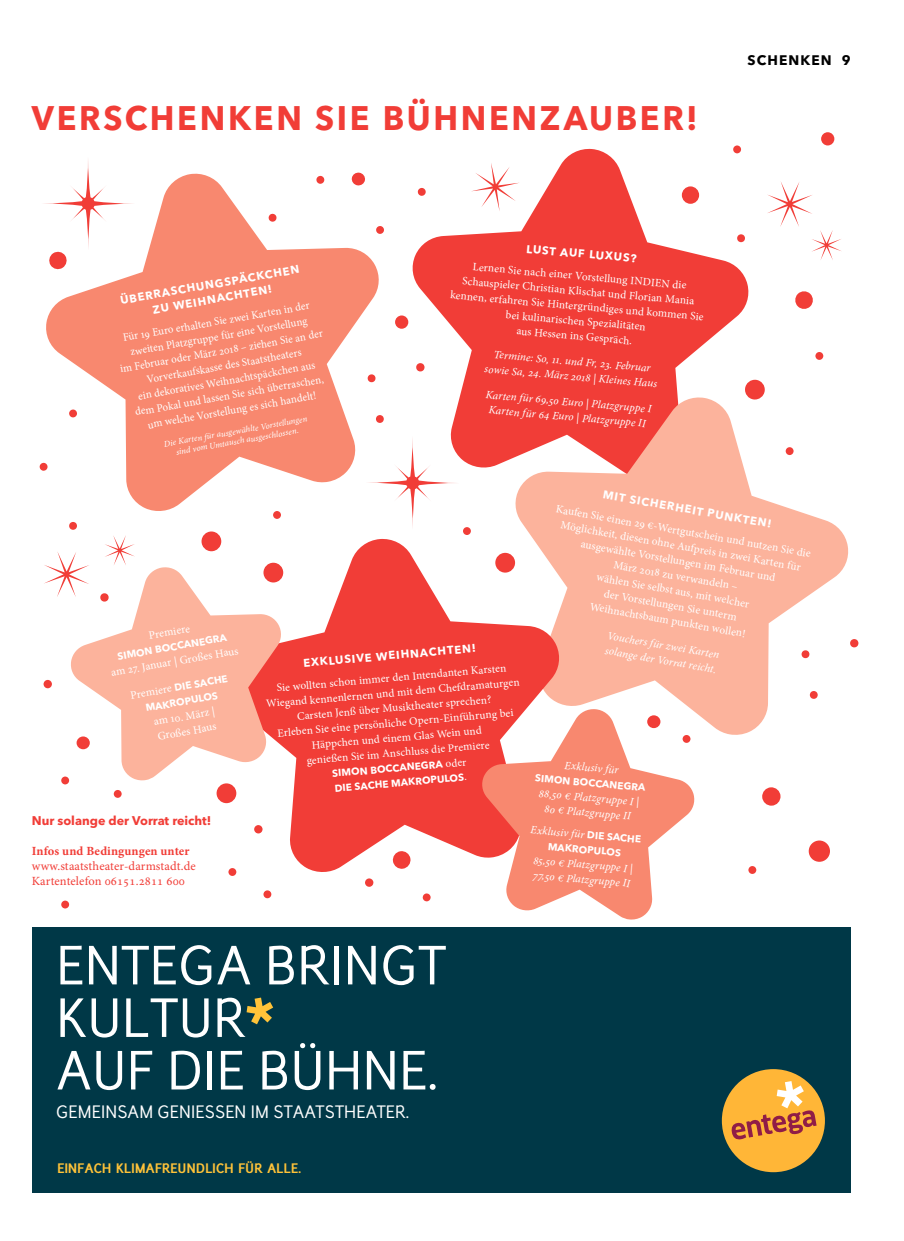
<style>
.page{position:relative;width:904px;height:1241px;background:#fff}
.page>*{position:absolute;margin:0;border:0;box-sizing:border-box;transform-origin:0 0}
.t1{font:50px/52.5px "Junction";letter-spacing:.01em;color:#fff}
.t2{font:700 33.75px "Avenir Next LT Pro";letter-spacing:.08em;color:#f13d37;scale:.96 1}
.t3{font:16.25px "Junction";letter-spacing:.01em;color:#fff}
.t4{font:700 13.75px "Avenir Next LT Pro";letter-spacing:.08em;color:#000}
.t5{font:12.5px/15px "Minion Pro";letter-spacing:.01em;color:#f13d37}
.t6{font:700 12.5px "Junction";letter-spacing:.02em;color:#ffc339}
.t7{font:700 12.5px "Avenir Next LT Pro";color:#f13d37}
.t8{font:700 12.5px "Minion Pro";letter-spacing:.01em;color:#f13d37}
.t9{font:11.25px/15px "Minion Pro";color:#fff;text-align:center}
.t10{font:italic 11.25px/15px "Minion Pro";color:#fff;text-align:center}
.t11{font:11.25px/15px "Minion Pro";color:#fff;text-align:center;scale:.96 1}
.t12{font:700 11.25px/15px "Avenir Next LT Pro";color:#fff;text-align:center}
.t13{font:700 10px/15px "Avenir Next LT Pro";color:#fff}
.t14{font:italic 8.75px/10px "Minion Pro";color:#fff;text-align:center}
.s1{font-family:"Avenir Next LT Pro";font-weight:700;font-size:10px}
.s2{font-family:"Minion Pro";font-weight:400;font-size:11.25px}
.s3{font-family:"Avenir Next LT Pro";font-weight:700;font-style:normal;font-size:10px}
</style>
<div class="page">
<svg style="left:412px;top:148px;width:337px;height:320px;fill:#f13d37"></svg>
<svg style="left:513px;top:396px;width:336px;height:339px;fill:#fcb39c"></svg>
<div style="left:32px;top:926px;width:818px;height:266px;background:#003847"></div>
<div style="left:721px;top:1068px;width:104px;height:103px;background:#ffb637;border-radius:50%"></div>
<svg style="left:731px;top:1080px;width:85px;height:59px"></svg>
<svg style="left:246px;top:997px;width:27px;height:27px"></svg>
<svg style="left:46px;top:173px;width:333px;height:340px;fill:#f8886f"></svg>
<div style="left:316px;top:175px;width:8px;height:9px;background:#f13d37;border-radius:4px"></div>
<div style="left:61px;top:776px;width:8px;height:8px;background:#f13d37;border-radius:50%"></div>
<svg style="left:216px;top:783px;width:20px;height:20px"></svg>
<svg style="left:748px;top:865px;width:8px;height:8px"></svg>
<div style="left:114px;top:789px;width:8px;height:8px;background:#f13d37;border-radius:50%"></div>
<svg style="left:221px;top:538px;width:340px;height:335px;fill:#f13d37"></svg>
<svg style="left:365px;top:436px;width:94px;height:91px"></svg>
<svg style="left:767px;top:181px;width:74px;height:79px"></svg>
<div style="left:422px;top:893px;width:9px;height:8px;background:#f13d37;border-radius:4px"></div>
<svg style="left:392px;top:850px;width:19px;height:19px"></svg>
<svg style="left:263px;top:562px;width:20px;height:20px"></svg>
<div style="left:495px;top:552px;width:20px;height:20px;background:#f13d37;border-radius:50%"></div>
<div style="left:365px;top:878px;width:9px;height:9px;background:#f13d37;border-radius:4px"></div>
<div style="left:762px;top:787px;width:18px;height:18px;background:#f13d37;border-radius:50%"></div>
<svg style="left:744px;top:379px;width:21px;height:21px"></svg>
<svg style="left:736px;top:234px;width:9px;height:8px"></svg>
<svg style="left:795px;top:291px;width:18px;height:18px"></svg>
<svg style="left:268px;top:213px;width:9px;height:9px"></svg>
<div style="left:395px;top:315px;width:13px;height:14px;background:#f13d37;border-radius:50%"></div>
<div style="left:733px;top:145px;width:8px;height:8px;background:#f13d37;border-radius:50%"></div>
<div style="left:785px;top:447px;width:8px;height:8px;background:#f13d37;border-radius:50%"></div>
<svg style="left:44px;top:161px;width:91px;height:109px"></svg>
<div style="left:417px;top:188px;width:9px;height:8px;background:#f13d37;border-radius:4px"></div>
<div style="left:376px;top:226px;width:8px;height:8px;background:#f13d37;border-radius:4px"></div>
<div style="left:821px;top:132px;width:13px;height:13px;background:#f13d37;border-radius:50%"></div>
<svg style="left:351px;top:172px;width:14px;height:14px"></svg>
<div style="left:682px;top:186px;width:17px;height:18px;background:#f13d37;border-radius:50%"></div>
<svg style="left:471px;top:162px;width:48px;height:49px"></svg>
<div style="left:808px;top:840px;width:22px;height:21px;background:#f13d37;border-radius:50%"></div>
<div style="left:273px;top:511px;width:8px;height:8px;background:#f13d37;border-radius:50%"></div>
<div style="left:463px;top:527px;width:8px;height:8px;background:#f13d37;border-radius:50%"></div>
<div style="left:815px;top:352px;width:8px;height:8px;background:#f13d37;border-radius:50%"></div>
<svg style="left:44px;top:522px;width:230px;height:167px"></svg>
<svg style="left:70px;top:566px;width:212px;height:214px;fill:#fcb39c"></svg>
<svg style="left:228px;top:867px;width:8px;height:8px"></svg>
<div style="left:263px;top:890px;width:8px;height:8px;background:#f13d37;border-radius:50%"></div>
<div style="left:61px;top:900px;width:8px;height:8px;background:#f13d37;border-radius:50%"></div>
<div style="left:69px;top:409px;width:8px;height:8px;background:#f13d37;border-radius:4px"></div>
<svg style="left:39px;top:462px;width:9px;height:9px"></svg>
<svg style="left:481px;top:708px;width:214px;height:211px;fill:#f8886f"></svg>
<svg style="left:416px;top:362px;width:9px;height:10px"></svg>
<svg style="left:367px;top:374px;width:9px;height:8px"></svg>
<svg style="left:375px;top:414px;width:9px;height:9px"></svg>
<svg style="left:850px;top:639px;width:8px;height:8px"></svg>
<svg style="left:801px;top:649px;width:8px;height:9px"></svg>
<svg style="left:809px;top:690px;width:9px;height:9px"></svg>
<h2 class="t2" style="left:32px;top:97px;width:695px">VERSCHENKEN SIE BÜHNENZAUBER!</h2>
<p class="t4" style="left:747px;top:52px;width:105px">SCHENKEN 9</p>
<p class="t12" style="left:119px;top:293px;width:183px;rotate:-10deg">ÜBERRASCHUNGSPÄCKCHEN<br>ZU WEIHNACHTEN!</p>
<p class="t11" style="left:114px;top:332px;width:217px;rotate:-10deg">Für 19 Euro erhalten Sie zwei Karten in der zweiten Platzgruppe für eine Vorstellung<br>im Februar oder März 2018 – ziehen Sie an der Vorverkaufskasse des Staatstheaters<br>ein dekoratives Weihnachtspäckchen aus<br>dem Pokalund lassen Sie sich überraschen, um welche Vorstellung es sich handelt!</p>
<p class="t14" style="left:163px;top:439px;width:147px;rotate:-10deg">Die Karten für ausgewählte Vorstellungen sind vom Umtausch ausgeschlossen.</p>
<p class="t12" style="left:527px;top:241px;width:112px;rotate:5deg">LUST AUF LUXUS?</p>
<p class="t9" style="left:453px;top:257px;width:256px;rotate:5deg">Lernen Sie nach einer Vorstellung INDIEN die Schauspieler Christian Klischat und Florian Mania kennen, erfahren Sie Hintergründiges und kommen Sie bei kulinarischen Spezialitäten<br>aus Hessen ins Gespräch.</p>
<p class="t10" style="left:486px;top:346px;width:175px;rotate:5deg">Termine: So, 11. und Fr, 23. Februar sowie Sa, 24. März 2018 | Kleines Haus</p>
<p class="t10" style="left:486px;top:387px;width:168px;rotate:5deg">Karten für 69,50 Euro | Platzgruppe I<br>Karten für 64 Euro | Platzgruppe II</p>
<p class="t9" style="left:148px;top:628px;width:44px;rotate:-10deg">Premiere</p>
<p class="t13" style="left:116px;top:649px;width:112px;rotate:-10deg">SIMON BOCCANEGRA</p>
<p class="t9" style="left:110px;top:665px;width:131px;rotate:-10deg">am 27. Januar | Großes Haus</p>
<p class="t9" style="left:129px;top:688px;width:100px;rotate:-10deg">Premiere <span class="s1">DIE SACHE</span></p>
<p class="t13" style="left:144px;top:700px;width:75px;rotate:-10deg">MAKROPULOS</p>
<p class="t9" style="left:153px;top:714px;width:63px;text-align:left;rotate:-10deg">am 10. März |<br>Großes Haus</p>
<p class="t7" style="left:32px;top:812px;width:181px">Nur solange der Vorrat reicht!</p>
<p class="t8" style="left:32px;top:842px;width:159px">Infos und Bedingungen unter</p>
<p class="t5" style="left:32px;top:858px;width:165px">www.staatstheater-darmstadt.de<br>Kartentelefon 06151.2811 600</p>
<p class="t12" style="left:303px;top:655px;width:175px;rotate:-5deg">EXKLUSIVE WEIHNACHTEN!</p>
<p class="t9" style="left:264px;top:681px;width:256px;rotate:-5deg">Sie wollten schon immer den Intendanten Karsten Wiegand kennenlernen und mit dem Chefdramaturgen Carsten Jenß über Musiktheater sprechen?<br>Erleben Sie eine persönliche Opern-Einführung bei Häppchen und einem Glas Wein und<br>genießen Sie im Anschluss die Premiere</p>
<p class="t13" style="left:332px;top:765px;width:138px;rotate:-5deg">SIMON BOCCANEGRA <span class="s2">oder<br></span>DIE SACHE MAKROPULOS<span class="s2">.</span></p>
<p class="t12" style="left:604px;top:486px;width:172px;rotate:10deg">MIT SICHERHEIT PUNKTEN!</p>
<p class="t9" style="left:557px;top:501px;width:261px;rotate:10deg">Kaufen Sie einen 29 €-Wertgutschein und nutzen Sie die Möglichkeit, diesen ohne Aufpreis in zwei Karten für ausgewählte Vorstellungen im Februar und<br>März 2018 zu verwandeln –<br>wählen Sie selbst aus, mit welcher<br>der Vorstellungen Sie unterm<br>Weihnachtsbaum punkten wollen!</p>
<p class="t10" style="left:608px;top:627px;width:115px;text-align:left;rotate:10deg">Vouchers für zwei Karten solange der Vorrat reicht.</p>
<p class="t10" style="left:565px;top:757px;width:56px;rotate:5deg">Exklusiv für</p>
<p class="t13" style="left:535px;top:770px;width:112px;rotate:5deg">SIMON BOCCANEGRA</p>
<p class="t10" style="left:539px;top:785px;width:102px;rotate:5deg">88,50 € Platzgruppe I |<br>80 € Platzgruppe II</p>
<p class="t10" style="left:531px;top:822px;width:112px;rotate:5deg">Exklusiv für <span class="s3">DIE SACHE</span></p>
<p class="t13" style="left:548px;top:838px;width:75px;rotate:5deg">MAKROPULOS</p>
<p class="t10" style="left:534px;top:852px;width:101px;text-align:left;rotate:5deg">85,50 € Platzgruppe I |<br>77,50 € Platzgruppe II</p>
<h1 class="t1" style="left:56px;top:939px;width:391px">ENTEGA BRINGT<br>KULTUR<br>AUF DIE BÜHNE.</h1>
<h3 class="t3" style="left:56px;top:1101px;width:355px">GEMEINSAM GENIESSEN IM STAATSTHEATER.</h3>
<p class="t6" style="left:57px;top:1159px;width:245px">EINFACH KLIMAFREUNDLICH FÜR ALLE.</p>
</div>
